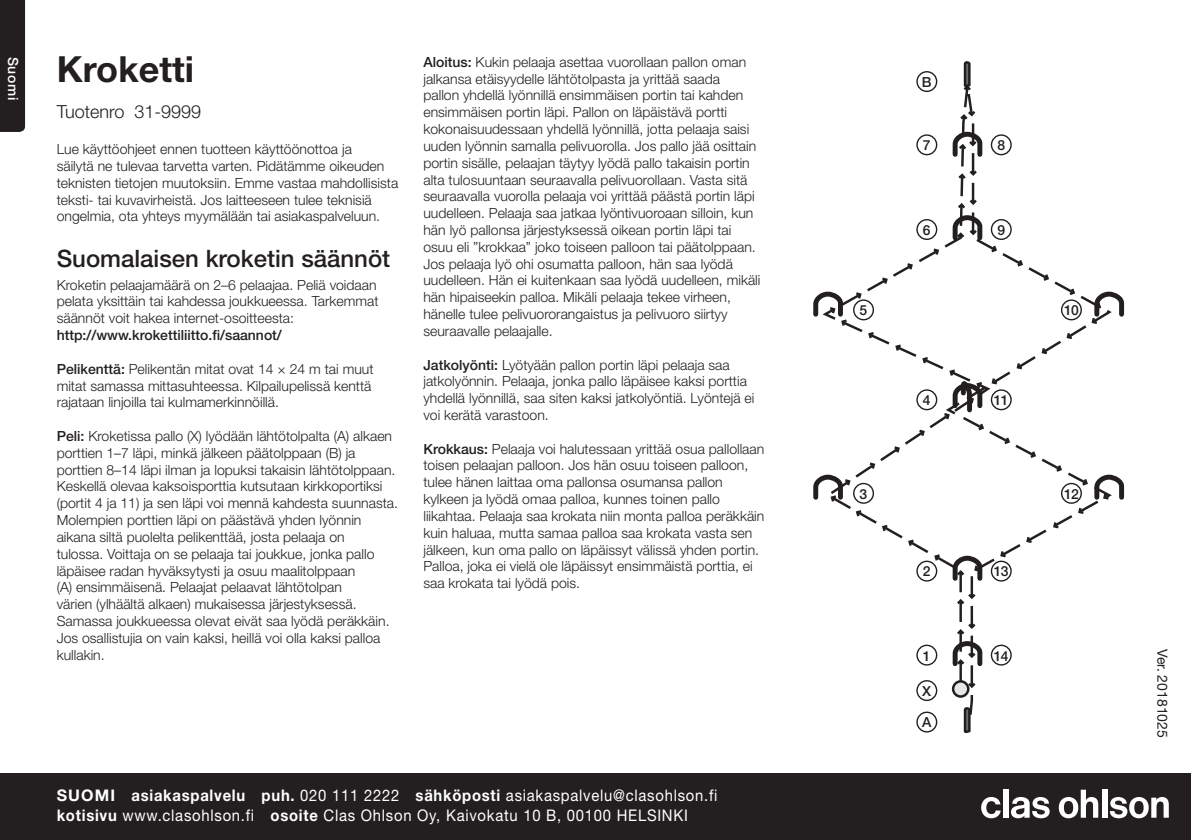
<style>
.page{position:relative;width:1191px;height:840px;background:#fff}
.page>*{position:absolute;margin:0;border:0;box-sizing:border-box;transform-origin:0 0}
.t1{font:700 36px "Helvetica Neue LT Std";color:#231f20}
.t2{font:500 24px "Helvetica Neue LT Std";color:#231f20}
.t3{font:300 18px "Helvetica Neue LT Std";color:#231f20}
.t4{font:16px/19.2px "Helvetica Neue LT Std";letter-spacing:.05em;color:#fff;scale:.93 1}
.t5{font:300 14px/16.8px "Helvetica Neue LT Std";color:#231f20}
.t6{font:500 14px "Helvetica Neue LT Std";color:#231f20}
.t7{font:14px "Helvetica Neue LT Std";color:#231f20}
.t8{font:500 14px "Helvetica Neue LT Std";letter-spacing:.05em;color:#fff}
.t9{font:500 13.8px "Helvetica Neue LT Std";letter-spacing:-.05em;color:#231f20}
.s1{font-weight:500}
.s2{font-weight:700}
</style>
<div class="page">
<div style="left:0;top:772px;width:1191px;height:67px;background:#231f20"></div>
<svg style="left:981px;top:797px;width:19px;height:20px"></svg>
<div style="left:1003px;top:789px;width:5px;height:28px;background:#fff"></div>
<svg style="left:1011px;top:797px;width:38px;height:20px"></svg>
<svg style="left:1058px;top:789px;width:40px;height:28px"></svg>
<div style="left:1102px;top:789px;width:5px;height:28px;background:#fff"></div>
<svg style="left:1110px;top:797px;width:58px;height:20px"></svg>
<div style="left:0;top:0;width:25px;height:132px;background:#231f20"></div>
<svg style="left:963px;top:725px;width:8px;height:8px"></svg>
<svg style="left:916px;top:71px;width:96px;height:654px"></svg>
<svg style="left:965px;top:679px;width:13px;height:10px"></svg>
<svg style="left:954px;top:591px;width:24px;height:15px"></svg>
<svg style="left:950px;top:620px;width:34px;height:48px"></svg>
<svg style="left:961px;top:61px;width:12px;height:32px"></svg>
<svg style="left:950px;top:129px;width:34px;height:30px"></svg>
<svg style="left:955px;top:168px;width:24px;height:13px"></svg>
<svg style="left:813px;top:197px;width:312px;height:386px"></svg>
<svg style="left:957px;top:108px;width:21px;height:14px"></svg>
<svg style="left:917px;top:680px;width:19px;height:20px"></svg>
<div style="left:916px;top:679px;width:21px;height:21px;border:1px solid #231f20;border-radius:50%"></div>
<div style="left:917px;top:711px;width:19px;height:20px;background:#fff;border-radius:50%"></div>
<div style="left:916px;top:711px;width:21px;height:21px;border:1px solid #231f20;border-radius:50%"></div>
<div style="left:917px;top:645px;width:19px;height:19px;background:#fff;border-radius:50%"></div>
<div style="left:916px;top:644px;width:21px;height:21px;border:1px solid #231f20;border-radius:50%"></div>
<svg style="left:991px;top:645px;width:20px;height:19px"></svg>
<div style="left:990px;top:644px;width:21px;height:21px;border:1px solid #231f20;border-radius:50%"></div>
<div style="left:917px;top:561px;width:19px;height:19px;background:#fff;border-radius:50%"></div>
<div style="left:916px;top:560px;width:21px;height:21px;border:1px solid #231f20;border-radius:50%"></div>
<svg style="left:991px;top:561px;width:20px;height:19px"></svg>
<div style="left:990px;top:560px;width:21px;height:21px;border:1px solid #231f20;border-radius:50%"></div>
<svg style="left:853px;top:483px;width:20px;height:20px"></svg>
<div style="left:853px;top:482px;width:21px;height:21px;border:1px solid #231f20;border-radius:50%"></div>
<svg style="left:1061px;top:483px;width:20px;height:20px"></svg>
<div style="left:1061px;top:482px;width:21px;height:21px;border:1px solid #231f20;border-radius:50%"></div>
<div style="left:917px;top:390px;width:19px;height:19px;background:#fff;border-radius:50%"></div>
<div style="left:916px;top:389px;width:21px;height:21px;border:1px solid #231f20;border-radius:50%"></div>
<div style="left:991px;top:390px;width:20px;height:19px;background:#fff;border-radius:50%"></div>
<div style="left:990px;top:389px;width:21px;height:21px;border:1px solid #231f20;border-radius:50%"></div>
<div style="left:917px;top:219px;width:19px;height:20px;background:#fff;border-radius:50%"></div>
<div style="left:916px;top:219px;width:21px;height:21px;border:1px solid #231f20;border-radius:50%"></div>
<svg style="left:991px;top:219px;width:20px;height:20px"></svg>
<div style="left:990px;top:219px;width:21px;height:21px;border:1px solid #231f20;border-radius:50%"></div>
<div style="left:917px;top:135px;width:19px;height:19px;background:#fff;border-radius:50%"></div>
<div style="left:916px;top:134px;width:21px;height:21px;border:1px solid #231f20;border-radius:50%"></div>
<svg style="left:991px;top:135px;width:20px;height:19px"></svg>
<div style="left:990px;top:134px;width:21px;height:21px;border:1px solid #231f20;border-radius:50%"></div>
<div style="left:917px;top:72px;width:19px;height:19px;background:#fff;border-radius:50%"></div>
<div style="left:916px;top:71px;width:21px;height:21px;border:1px solid #231f20;border-radius:50%"></div>
<div style="left:853px;top:300px;width:20px;height:19px;background:#fff;border-radius:50%"></div>
<div style="left:853px;top:299px;width:21px;height:21px;border:1px solid #231f20;border-radius:50%"></div>
<div style="left:1061px;top:300px;width:20px;height:19px;background:#fff;border-radius:50%"></div>
<div style="left:1061px;top:299px;width:21px;height:21px;border:1px solid #231f20;border-radius:50%"></div>
<p class="t8" style="left:21px;top:57px;width:45px;rotate:90deg">Suomi</p>
<h1 class="t1" style="left:57px;top:47px;width:139px">Kroketti</h1>
<p class="t3" style="left:57px;top:100px;width:146px">Tuotenro 31-9999</p>
<p class="t5" style="left:57px;top:140px;width:343px">Lue käyttöohjeet ennen tuotteen käyttöönottoa ja<br>säilytä ne tulevaa tarvetta varten. Pidätämme oikeuden teknisten tietojen muutoksiin. Emme vastaa mahdollisista teksti- tai kuvavirheistä. Jos laitteeseen tulee teknisiä ongelmia, ota yhteys myymälään tai asiakaspalveluun.</p>
<h2 class="t2" style="left:57px;top:244px;width:335px">Suomalaisen kroketin säännöt</h2>
<p class="t5" style="left:57px;top:276px;width:323px">Kroketin pelaajamäärä on 2–6 pelaajaa. Peliä voidaan pelata yksittäin tai kahdessa joukkueessa. Tarkemmat säännöt voit hakea internet-osoitteesta:</p>
<p class="t6" style="left:57px;top:326px;width:227px">http://www.krokettiliitto.fi/saannot/</p>
<p class="t5" style="left:57px;top:360px;width:318px"><span class="s1">Pelikenttä:</span> Pelikentän mitat ovat 14 × 24 m tai muut mitat samassa mittasuhteessa. Kilpailupelissä kenttä rajataan linjoilla tai kulmamerkinnöillä.</p>
<p class="t5" style="left:57px;top:427px;width:343px"><span class="s1">Peli:</span> Kroketissa pallo (X) lyödään lähtötolpalta (A) alkaen porttien 1–7 läpi, minkä jälkeen päätolppaan (B) ja porttien 8–14 läpi ilman ja lopuksi takaisin lähtötolppaan.<br>Keskellä olevaa kaksoisporttia kutsutaan kirkkoportiksi (portit 4 ja 11) ja sen läpi voi mennä kahdesta suunnasta.<br>Molempien porttien läpi on päästävä yhden lyönnin aikana siltä puolelta pelikenttää, josta pelaaja on<br>tulossa. Voittaja on se pelaaja tai joukkue, jonka pallo läpäisee radan hyväksytysti ja osuu maalitolppaan<br>(A) ensimmäisenä. Pelaajat pelaavat lähtötolpan<br>värien (ylhäältä alkaen) mukaisessa järjestyksessä.<br>Samassa joukkueessa olevat eivät saa lyödä peräkkäin.<br>Jos osallistujia on vain kaksi, heillä voi olla kaksi palloa kullakin.</p>
<p class="t5" style="left:423px;top:53px;width:338px"><span class="s1">Aloitus:</span> Kukin pelaaja asettaa vuorollaan pallon oman jalkansa etäisyydelle lähtötolpasta ja yrittää saada<br>pallon yhdellä lyönnillä ensimmäisen portin tai kahden ensimmäisen portin läpi. Pallon on läpäistävä portti kokonaisuudessaan yhdellä lyönnillä, jotta pelaaja saisi uuden lyönnin samalla pelivuorolla. Jos pallo jää osittain portin sisälle, pelaajan täytyy lyödä pallo takaisin portin alta tulosuuntaan seuraavalla pelivuorollaan. Vasta sitä seuraavalla vuorolla pelaaja voi yrittää päästä portin läpi uudelleen. Pelaaja saa jatkaa lyöntivuoroaan silloin, kun hän lyö pallonsa järjestyksessä oikean portin läpi tai osuu eli ”krokkaa” joko toiseen palloon tai päätolppaan.<br>Jos pelaaja lyö ohi osumatta palloon, hän saa lyödä uudelleen. Hän ei kuitenkaan saa lyödä uudelleen, mikäli hän hipaiseekin palloa. Mikäli pelaaja tekee virheen, hänelle tulee pelivuororangaistus ja pelivuoro siirtyy seuraavalle pelaajalle.</p>
<p class="t5" style="left:423px;top:355px;width:332px"><span class="s1">Jatkolyönti:</span> Lyötyään pallon portin läpi pelaaja saa jatkolyönnin. Pelaaja, jonka pallo läpäisee kaksi porttia yhdellä lyönnillä, saa siten kaksi jatkolyöntiä. Lyöntejä ei voi kerätä varastoon.</p>
<p class="t5" style="left:423px;top:439px;width:342px"><span class="s1">Krokkaus:</span> Pelaaja voi halutessaan yrittää osua pallollaan toisen pelaajan palloon. Jos hän osuu toiseen palloon, tulee hänen laittaa oma pallonsa osumansa pallon kylkeen ja lyödä omaa palloa, kunnes toinen pallo liikahtaa. Pelaaja saa krokata niin monta palloa peräkkäin kuin haluaa, mutta samaa palloa saa krokata vasta sen jälkeen, kun oma pallo on läpäissyt välissä yhden portin.<br>Palloa, joka ei vielä ole läpäissyt ensimmäistä porttia, ei saa krokata tai lyödä pois.</p>
<p class="t4" style="left:57px;top:785px;width:712px"><span class="s2">SUOMI asiakaspalvelu puh.</span> 020 111 2222 <span class="s2">sähköposti</span> asiakaspalvelu@clasohlson.fi <span class="s2">kotisivu</span> www.clasohlson.fi <span class="s2">osoite</span> Clas Ohlson Oy, Kaivokatu 10 B, 00100 HELSINKI</p>
<p class="t9" style="left:922px;top:74px;width:11px">B</p>
<p class="t9" style="left:923px;top:137px;width:9px">7</p>
<p class="t9" style="left:997px;top:137px;width:9px">8</p>
<p class="t9" style="left:923px;top:221px;width:9px">6</p>
<p class="t9" style="left:997px;top:221px;width:9px">9</p>
<p class="t9" style="left:859px;top:302px;width:9px">5</p>
<p class="t9" style="left:1064px;top:302px;width:16px">10</p>
<p class="t9" style="left:923px;top:392px;width:9px">4</p>
<p class="t9" style="left:993px;top:392px;width:16px">11</p>
<p class="t9" style="left:859px;top:485px;width:9px">3</p>
<p class="t9" style="left:1064px;top:485px;width:16px">12</p>
<p class="t9" style="left:923px;top:563px;width:9px">2</p>
<p class="t9" style="left:993px;top:563px;width:16px">13</p>
<p class="t9" style="left:923px;top:647px;width:9px">1</p>
<p class="t9" style="left:993px;top:647px;width:16px">14</p>
<p class="t9" style="left:922px;top:682px;width:10px">X</p>
<p class="t9" style="left:922px;top:713px;width:11px">A</p>
<p class="t7" style="left:1171px;top:648px;width:90px;rotate:90deg">Ver. 20181025</p>
</div>
